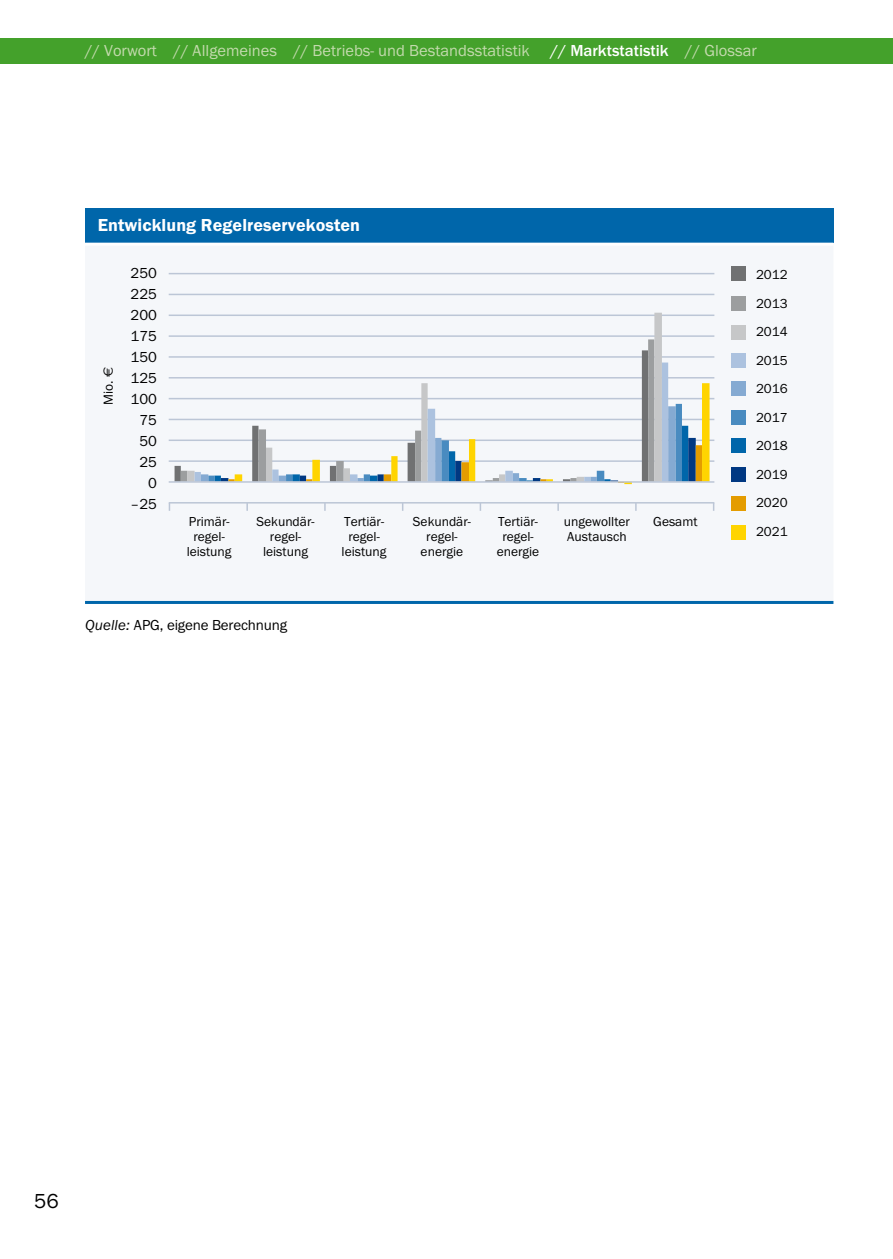
<style>
.page{position:relative;width:893px;height:1259px;background:#fff}
.page>*{position:absolute;margin:0;border:0;box-sizing:border-box;transform-origin:0 0}
.t1{font:21px "Franklin Got Itc T";color:#000}
.t2{font:600 18px "Franklin Got Itc T";letter-spacing:.005em;color:#fff}
.t3{font:16.5px "Franklin Got Itc T";color:#c3daad}
.t4{font:15px/21px "Franklin Got Itc T";color:#000;text-align:right}
.t5{font:13.5px/15px "Franklin Got Itc T";color:#000;text-align:center}
.s1{font-weight:500;color:#fff}
.s2{font-family:"Euro Sans"}
.s3{font-style:italic}
</style>
<div class="page">
<div style="left:0;top:38px;width:893px;height:26px;background:#44a12b"></div>
<div style="left:85px;top:226px;width:748px;height:376px;background:#f5f7fa"></div>
<div style="left:85px;top:209px;width:748px;height:34px;background:#06a"></div>
<hr style="left:85px;top:601px;width:748px;height:3px;background:#06a">
<svg style="left:246px;top:503px;width:2px;height:8px"></svg>
<svg style="left:324px;top:503px;width:2px;height:8px"></svg>
<svg style="left:635px;top:503px;width:2px;height:8px"></svg>
<svg style="left:557px;top:503px;width:2px;height:8px"></svg>
<hr style="left:169px;top:398px;width:545px;height:1px;background:#bcc6d6">
<hr style="left:169px;top:294px;width:545px;height:1px;background:#bcc6d6">
<hr style="left:169px;top:273px;width:545px;height:1px;background:#bcc6d6">
<hr style="left:169px;top:419px;width:545px;height:1px;background:#bcc6d6">
<hr style="left:169px;top:314px;width:545px;height:2px;background:#bcc6d6">
<hr style="left:169px;top:439px;width:545px;height:2px;background:#bcc6d6">
<hr style="left:169px;top:335px;width:545px;height:2px;background:#bcc6d6">
<hr style="left:169px;top:460px;width:545px;height:2px;background:#bcc6d6">
<hr style="left:169px;top:356px;width:545px;height:2px;background:#bcc6d6">
<hr style="left:169px;top:377px;width:545px;height:1px;background:#bcc6d6">
<div style="left:731px;top:266px;width:14px;height:14px;background:#707172"></div>
<div style="left:731px;top:297px;width:14px;height:14px;background:#9c9e9f"></div>
<div style="left:731px;top:326px;width:14px;height:14px;background:#c6c7c8"></div>
<div style="left:731px;top:353px;width:14px;height:14px;background:#acc2df"></div>
<div style="left:731px;top:381px;width:14px;height:14px;background:#85aad2"></div>
<div style="left:731px;top:410px;width:14px;height:14px;background:#498bc0"></div>
<div style="left:731px;top:439px;width:14px;height:14px;background:#06a"></div>
<div style="left:731px;top:467px;width:14px;height:14px;background:#003882"></div>
<div style="left:731px;top:496px;width:14px;height:14px;background:#e49c00"></div>
<div style="left:731px;top:525px;width:14px;height:14px;background:#ffd400"></div>
<hr style="left:85px;top:243px;width:748px;height:3px;background:#fff">
<hr style="left:169px;top:502px;width:545px;height:1px;background:#bcc6d6">
<div style="left:642px;top:350px;width:6px;height:132px;background:#707172"></div>
<div style="left:408px;top:443px;width:7px;height:39px;background:#707172"></div>
<div style="left:330px;top:466px;width:6px;height:16px;background:#707172"></div>
<div style="left:252px;top:426px;width:6px;height:56px;background:#707172"></div>
<div style="left:175px;top:466px;width:6px;height:16px;background:#707172"></div>
<div style="left:648px;top:339px;width:6px;height:143px;background:#9c9e9f"></div>
<svg style="left:485px;top:478px;width:14px;height:3px"></svg>
<div style="left:415px;top:430px;width:6px;height:52px;background:#9c9e9f"></div>
<div style="left:336px;top:461px;width:8px;height:21px;background:#9c9e9f"></div>
<div style="left:258px;top:429px;width:8px;height:53px;background:#9c9e9f"></div>
<div style="left:181px;top:471px;width:6px;height:11px;background:#9c9e9f"></div>
<div style="left:654px;top:313px;width:8px;height:169px;background:#c6c7c8"></div>
<div style="left:499px;top:474px;width:6px;height:8px;background:#c6c7c8"></div>
<div style="left:421px;top:383px;width:7px;height:99px;background:#c6c7c8"></div>
<div style="left:344px;top:468px;width:6px;height:14px;background:#c6c7c8"></div>
<div style="left:266px;top:448px;width:6px;height:34px;background:#c6c7c8"></div>
<div style="left:187px;top:471px;width:8px;height:11px;background:#c6c7c8"></div>
<div style="left:662px;top:362px;width:6px;height:120px;background:#acc2df"></div>
<div style="left:505px;top:471px;width:8px;height:11px;background:#acc2df"></div>
<div style="left:428px;top:409px;width:7px;height:73px;background:#acc2df"></div>
<div style="left:350px;top:474px;width:7px;height:8px;background:#acc2df"></div>
<div style="left:272px;top:469px;width:7px;height:13px;background:#acc2df"></div>
<div style="left:195px;top:472px;width:6px;height:10px;background:#acc2df"></div>
<div style="left:668px;top:406px;width:8px;height:76px;background:#85aad2"></div>
<svg style="left:563px;top:477px;width:34px;height:4px"></svg>
<div style="left:513px;top:473px;width:6px;height:9px;background:#85aad2"></div>
<div style="left:435px;top:438px;width:6px;height:44px;background:#85aad2"></div>
<svg style="left:357px;top:478px;width:7px;height:3px"></svg>
<div style="left:279px;top:475px;width:7px;height:7px;background:#85aad2"></div>
<div style="left:201px;top:474px;width:7px;height:8px;background:#85aad2"></div>
<div style="left:676px;top:404px;width:6px;height:78px;background:#498bc0"></div>
<div style="left:597px;top:471px;width:7px;height:11px;background:#498bc0"></div>
<div style="left:441px;top:440px;width:8px;height:42px;background:#498bc0"></div>
<div style="left:364px;top:474px;width:6px;height:8px;background:#498bc0"></div>
<div style="left:286px;top:474px;width:6px;height:8px;background:#498bc0"></div>
<div style="left:208px;top:475px;width:7px;height:7px;background:#498bc0"></div>
<div style="left:682px;top:426px;width:6px;height:56px;background:#06a"></div>
<div style="left:449px;top:451px;width:6px;height:31px;background:#06a"></div>
<div style="left:370px;top:475px;width:7px;height:7px;background:#06a"></div>
<div style="left:292px;top:474px;width:8px;height:8px;background:#06a"></div>
<div style="left:215px;top:475px;width:6px;height:7px;background:#06a"></div>
<div style="left:688px;top:438px;width:8px;height:44px;background:#003882"></div>
<div style="left:455px;top:461px;width:6px;height:21px;background:#003882"></div>
<div style="left:377px;top:474px;width:7px;height:8px;background:#003882"></div>
<div style="left:300px;top:475px;width:6px;height:7px;background:#003882"></div>
<div style="left:696px;top:445px;width:6px;height:37px;background:#e49c00"></div>
<div style="left:461px;top:462px;width:8px;height:20px;background:#e49c00"></div>
<div style="left:384px;top:474px;width:7px;height:8px;background:#e49c00"></div>
<svg style="left:306px;top:479px;width:6px;height:2px"></svg>
<svg style="left:221px;top:478px;width:14px;height:3px"></svg>
<div style="left:702px;top:383px;width:7px;height:99px;background:#ffd400"></div>
<svg style="left:604px;top:479px;width:28px;height:5px"></svg>
<svg style="left:519px;top:478px;width:34px;height:3px"></svg>
<div style="left:469px;top:439px;width:6px;height:43px;background:#ffd400"></div>
<div style="left:391px;top:456px;width:7px;height:26px;background:#ffd400"></div>
<div style="left:312px;top:460px;width:8px;height:22px;background:#ffd400"></div>
<div style="left:235px;top:474px;width:7px;height:8px;background:#ffd400"></div>
<hr style="left:169px;top:481px;width:545px;height:2px;background:#bcc6d6">
<p class="t3" style="left:85px;top:41px;width:673px">// Vorwort // Allgemeines // Betriebs- und Bestandsstatistik <span class="s1">// Marktstatistik</span> // Glossar</p>
<h2 class="t2" style="left:98px;top:215px;width:264px">Entwicklung Regelreservekosten</h2>
<p class="t4" style="left:131px;top:262px;width:28px">250<br>225<br>200<br>175<br>150<br>125<br>100<br>75<br>50<br>25<br>0 –25</p>
<p class="t5" style="left:756px;top:260px;width:33px;line-height:28.5px;text-align:justify">2012<br>2013<br>2014<br>2015<br>2016<br>2017<br>2018<br>2019<br>2020<br>2021</p>
<p class="t5" style="left:101px;top:405px;width:39px;rotate:-90deg">Mio. <span class="s2">€</span></p>
<p class="t5" style="left:187px;top:514px;width:46px">Primär&shy;regel&shy;leistung</p>
<p class="t5" style="left:344px;top:514px;width:41px">Tertiär-</p>
<p class="t5" style="left:653px;top:514px;width:46px">Gesamt</p>
<p class="t5" style="left:257px;top:514px;width:59px">Sekundär&shy;regel&shy;leistung</p>
<p class="t5" style="left:413px;top:514px;width:59px">Sekundär&shy;regel&shy;energie</p>
<p class="t5" style="left:497px;top:514px;width:44px">Tertiär&shy;regel&shy;energie</p>
<p class="t5" style="left:564px;top:514px;width:68px;text-align:left">ungewollter<br>Austausch</p>
<p class="t5" style="left:342px;top:529px;width:46px">regel&shy;leistung</p>
<p class="t4" style="left:85px;top:614px;width:204px"><span class="s3">Quelle:</span> APG, eigene Berechnung</p>
<h1 class="t1" style="left:34px;top:1189px;width:26px">56</h1>
</div>
